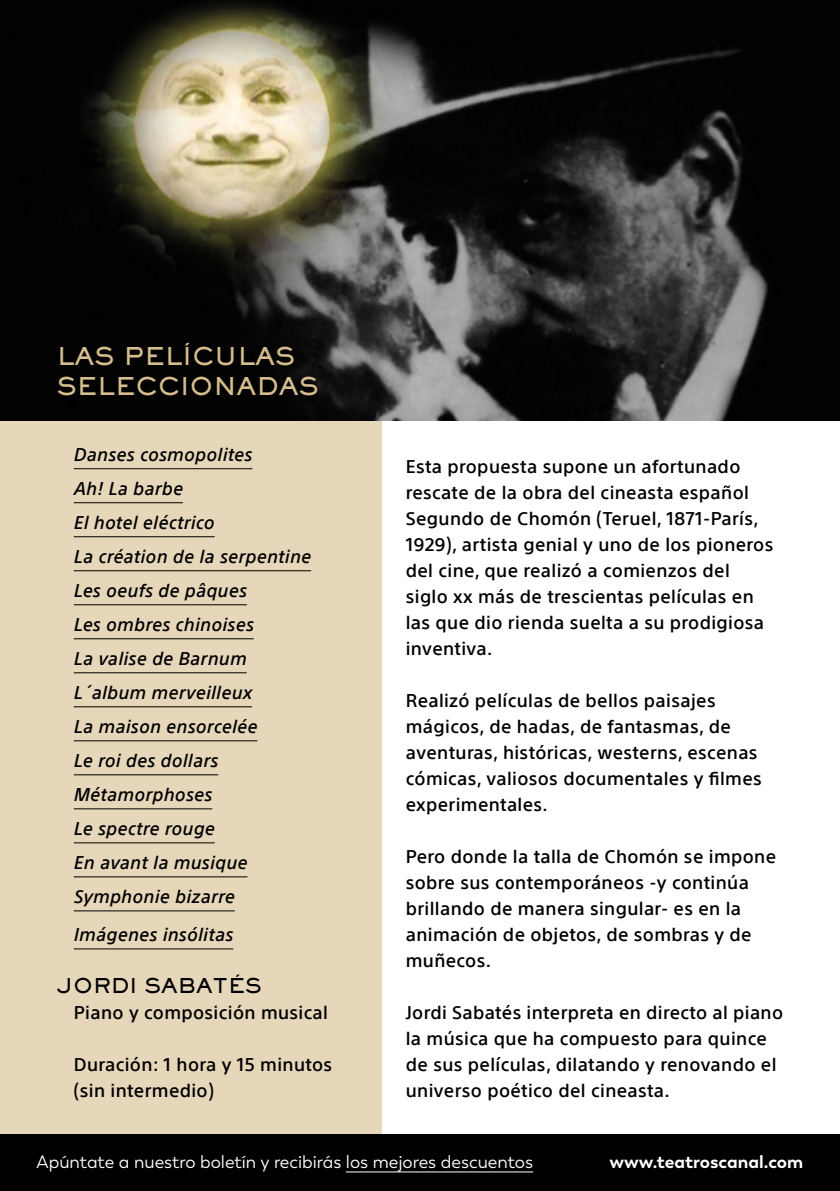
<style>
.page{position:relative;width:840px;height:1191px;background:#fff}
.page>*{position:absolute;margin:0;border:0;box-sizing:border-box;transform-origin:0 0}
.t1{font:24px/30px "Sackers Heavy Gothic";color:#d5bd8d}
.t2{font:20px "Sackers Heavy Gothic";color:#000}
.t3{font:500 18px/26px "SST";letter-spacing:.02em;color:#000}
.t4{font:italic 500 18px/34px "SST";letter-spacing:.02em;color:#000}
.t5{font:18px "Trenda";color:#fff}
.t6{font:700 18px "Trenda";color:#fff}
</style>
<div class="page">
<div style="left:0;top:0;width:381px;height:1191px;background:#e6d7bb"></div>
<hr style="left:74px;top:468px;width:178px;height:1px;background:#000">
<hr style="left:74px;top:502px;width:109px;height:1px;background:#000">
<hr style="left:74px;top:536px;width:140px;height:1px;background:#000">
<hr style="left:74px;top:570px;width:237px;height:1px;background:#000">
<hr style="left:74px;top:604px;width:173px;height:1px;background:#000">
<hr style="left:74px;top:638px;width:180px;height:1px;background:#000">
<hr style="left:74px;top:672px;width:172px;height:1px;background:#000">
<hr style="left:74px;top:706px;width:178px;height:1px;background:#000">
<hr style="left:74px;top:740px;width:183px;height:1px;background:#000">
<hr style="left:74px;top:774px;width:144px;height:1px;background:#000">
<hr style="left:74px;top:808px;width:138px;height:1px;background:#000">
<hr style="left:74px;top:842px;width:141px;height:1px;background:#000">
<hr style="left:74px;top:876px;width:173px;height:1px;background:#000">
<hr style="left:74px;top:910px;width:161px;height:1px;background:#000">
<hr style="left:74px;top:948px;width:159px;height:1px;background:#000">
<div style="left:0;top:1134px;width:839px;height:57px;background:#000"></div>
<hr style="left:346px;top:1171px;width:187px;height:1px;background:#fff">
<img style="left:0;top:0;width:839px;height:421px">
<h1 class="t1" style="left:57px;top:340px;width:263px">LAS PELÍCULAS<br>SELECCIONADAS</h1>
<p class="t4" style="left:74px;top:437px;width:239px">Danses cosmopolites<br>Ah! La barbe<br>El hotel eléctrico<br>La création de la serpentine<br>Les oeufs de pâques<br>Les ombres chinoises<br>La valise de Barnum<br>L´album merveilleux<br>La maison ensorcelée<br>Le roi des dollars<br>Métamorphoses<br>Le spectre rouge<br>En avant la musique<br>Symphonie bizarre</p>
<p class="t4" style="left:74px;top:917px;width:161px">Imágenes insólitas</p>
<p class="t2" style="left:57px;top:972px;width:206px">JORDI SABATÉS</p>
<p class="t3" style="left:74px;top:999px;width:255px">Piano y composición musical</p>
<p class="t3" style="left:74px;top:1051px;width:260px">Duración: 1 hora y 15 minutos (sin intermedio)</p>
<p class="t3" style="left:405px;top:453px;width:369px">Esta propuesta supone un afortunado rescate de la obra del cineasta español Segundo de Chomón (Teruel, 1871-París, 1929), artista genial y uno de los pioneros del cine, que realizó a comienzos del siglo xx más de trescientas películas en las que dio rienda suelta a su prodigiosa inventiva.</p>
<p class="t3" style="left:405px;top:687px;width:357px">Realizó películas de bellos paisajes mágicos, de hadas, de fantasmas, de aventuras, históricas, westerns, escenas cómicas, valiosos documentales y filmes experimentales.</p>
<p class="t3" style="left:405px;top:843px;width:371px">Pero donde la talla de Chomón se impone sobre sus contemporáneos -y continúa brillando de manera singular- es en la animación de objetos, de sombras y de muñecos.</p>
<p class="t3" style="left:405px;top:999px;width:378px">Jordi Sabatés interpreta en directo al piano la música que ha compuesto para quince de sus películas, dilatando y renovando el universo poético del cineasta.</p>
<p class="t5" style="left:37px;top:1151px;width:497px">Apúntate a nuestro boletín y recibirás los mejores descuentos</p>
<p class="t6" style="left:609px;top:1150px;width:195px">www.teatroscanal.com</p>
</div>
